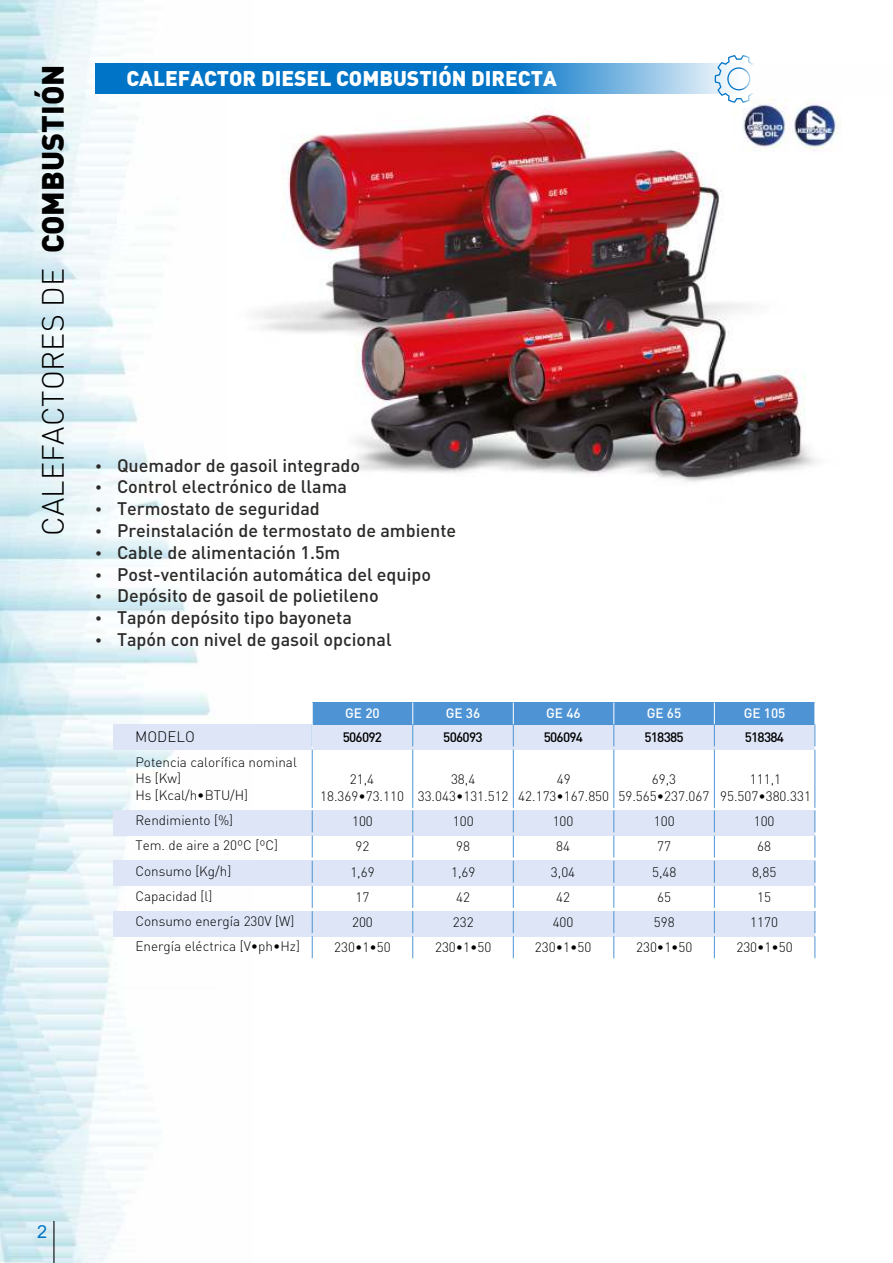
<style>
.page{position:relative;width:893px;height:1263px;background:#fff}
.page>*{position:absolute;margin:0;border:0;box-sizing:border-box;transform-origin:0 0}
.t1{font:300 30.45px "DIN";color:#000}
.t2{font:900 21px "DIN";color:#fff}
.t3{font:500 18px/21.8px "DIN";color:#2b2a29}
.t4{font:18px "Arial";color:#0074c7}
.t5{font:300 15px "DIN";color:#000}
.t6{font:300 13.5px/16.4px "DIN";color:#000;text-align:center}
.t7{font:500 13.5px "DIN";letter-spacing:-.055em;color:#000}
.t8{font:500 13.5px "DIN";color:#fff}
.s1{font-weight:900}
</style>
<div class="page">
<img style="left:0;top:0;width:252px;height:1263px">
<hr style="left:53px;top:1221px;width:1px;height:42px;background:#000">
<div style="left:113px;top:724px;width:702px;height:26px;background:#dde5f6"></div>
<div style="left:312px;top:702px;width:503px;height:22px;background:#4e94d5"></div>
<svg style="left:714px;top:702px;width:1px;height:44px"></svg>
<svg style="left:613px;top:702px;width:1px;height:44px"></svg>
<svg style="left:513px;top:702px;width:1px;height:44px"></svg>
<div style="left:113px;top:810px;width:702px;height:25px;background:#dde5f6"></div>
<hr style="left:513px;top:750px;width:1px;height:58px;background:#4e94d5">
<hr style="left:714px;top:750px;width:1px;height:58px;background:#4e94d5">
<hr style="left:613px;top:750px;width:1px;height:58px;background:#4e94d5">
<hr style="left:412px;top:750px;width:1px;height:58px;background:#4e94d5">
<hr style="left:814px;top:702px;width:1px;height:66px;background:#fff">
<svg style="left:814px;top:724px;width:1px;height:22px"></svg>
<hr style="left:814px;top:750px;width:1px;height:58px;background:#4e94d5">
<hr style="left:312px;top:702px;width:1px;height:66px;background:#fff">
<hr style="left:312px;top:750px;width:1px;height:58px;background:#4e94d5">
<svg style="left:412px;top:702px;width:1px;height:44px"></svg>
<div style="left:113px;top:861px;width:702px;height:25px;background:#dde5f6"></div>
<div style="left:113px;top:911px;width:702px;height:25px;background:#dde5f6"></div>
<svg style="left:513px;top:810px;width:1px;height:148px"></svg>
<svg style="left:714px;top:810px;width:1px;height:148px"></svg>
<svg style="left:613px;top:810px;width:1px;height:148px"></svg>
<svg style="left:412px;top:810px;width:1px;height:148px"></svg>
<svg style="left:814px;top:810px;width:1px;height:148px"></svg>
<svg style="left:312px;top:810px;width:1px;height:148px"></svg>
<img style="left:229px;top:94px;width:613px;height:446px">
<svg style="left:95px;top:64px;width:620px;height:30px;background:#2487ce"></svg>
<svg style="left:715px;top:55px;width:48px;height:48px"></svg>
<svg style="left:96px;top:464px;width:5px;height:4px"></svg>
<svg style="left:96px;top:507px;width:5px;height:5px"></svg>
<svg style="left:96px;top:529px;width:5px;height:5px"></svg>
<svg style="left:96px;top:485px;width:5px;height:5px"></svg>
<svg style="left:96px;top:551px;width:5px;height:4px"></svg>
<svg style="left:96px;top:573px;width:5px;height:4px"></svg>
<svg style="left:96px;top:594px;width:5px;height:5px"></svg>
<svg style="left:96px;top:616px;width:5px;height:5px"></svg>
<svg style="left:96px;top:638px;width:5px;height:5px"></svg>
<h1 class="t1" style="left:41px;top:536px;width:472px;rotate:-90deg">CALEFACTORES DE <span class="s1">COMBUSTIÓN</span></h1>
<h2 class="t2" style="left:127px;top:71px;width:432px">CALEFACTOR DIESEL COMBUSTIÓN DIRECTA</h2>
<h3 class="t3" style="left:117px;top:456px;width:245px">Quemador de gasoil integrado</h3>
<h3 class="t3" style="left:117px;top:500px;width:341px">Termostato de seguridad<br>Preinstalación de termostato de ambiente</h3>
<h3 class="t3" style="left:117px;top:478px;width:232px">Control electrónico de llama</h3>
<h3 class="t3" style="left:117px;top:543px;width:316px">Cable de alimentación 1.5m Post-ventilación automática del equipo Depósito de gasoil de polietileno Tapón depósito tipo bayoneta<br>Tapón con nivel de gasoil opcional</h3>
<p class="t8" style="left:345px;top:708px;width:36px">GE 20</p>
<p class="t8" style="left:446px;top:708px;width:36px">GE 36</p>
<p class="t8" style="left:546px;top:708px;width:36px">GE 46</p>
<p class="t8" style="left:647px;top:708px;width:36px">GE 65</p>
<p class="t8" style="left:744px;top:708px;width:43px">GE 105</p>
<p class="t5" style="left:135px;top:731px;width:61px">MODELO</p>
<p class="t7" style="left:343px;top:732px;width:41px">506092</p>
<p class="t6" style="left:135px;top:755px;width:163px;text-align:left">Potencia calorífica nominal<br>Hs [Kw]<br>Hs [Kcal/h•BTU/H]</p>
<p class="t6" style="left:135px;top:814px;width:99px">Rendimiento [%]</p>
<p class="t7" style="left:443px;top:732px;width:41px">506093</p>
<p class="t7" style="left:544px;top:732px;width:41px">506094</p>
<p class="t7" style="left:644px;top:732px;width:41px">518385</p>
<p class="t7" style="left:745px;top:732px;width:41px">518384</p>
<p class="t6" style="left:418px;top:773px;width:92px">38,4<br>33.043•131.512</p>
<p class="t6" style="left:518px;top:773px;width:92px">49<br>42.173•167.850</p>
<p class="t6" style="left:618px;top:773px;width:92px">69,3<br>59.565•237.067</p>
<p class="t6" style="left:720px;top:773px;width:92px">111,1<br>95.507•380.331</p>
<p class="t6" style="left:320px;top:773px;width:85px">21,4<br>18.369•73.110</p>
<p class="t6" style="left:352px;top:814px;width:22px">100</p>
<p class="t6" style="left:453px;top:814px;width:22px">100</p>
<p class="t6" style="left:553px;top:814px;width:22px">100</p>
<p class="t6" style="left:654px;top:815px;width:22px">100</p>
<p class="t6" style="left:754px;top:814px;width:22px">100</p>
<p class="t6" style="left:135px;top:839px;width:144px">Tem. de aire a 20ºC [ºC]</p>
<p class="t6" style="left:356px;top:840px;width:15px">92</p>
<p class="t6" style="left:456px;top:840px;width:15px">98</p>
<p class="t6" style="left:556px;top:840px;width:15px">84</p>
<p class="t6" style="left:657px;top:840px;width:15px">77</p>
<p class="t6" style="left:757px;top:840px;width:15px">68</p>
<p class="t6" style="left:135px;top:864px;width:97px">Consumo [Kg/h]</p>
<p class="t6" style="left:350px;top:865px;width:26px">1,69</p>
<p class="t6" style="left:451px;top:865px;width:26px">1,69</p>
<p class="t6" style="left:551px;top:865px;width:26px">3,04</p>
<p class="t6" style="left:652px;top:865px;width:26px">5,48</p>
<p class="t6" style="left:752px;top:865px;width:26px">8,85</p>
<p class="t6" style="left:135px;top:889px;width:78px">Capacidad [l]</p>
<p class="t6" style="left:356px;top:890px;width:15px">17</p>
<p class="t6" style="left:456px;top:890px;width:15px">42</p>
<p class="t6" style="left:556px;top:890px;width:15px">42</p>
<p class="t6" style="left:657px;top:890px;width:15px">65</p>
<p class="t6" style="left:757px;top:890px;width:15px">15</p>
<p class="t6" style="left:135px;top:914px;width:160px">Consumo energía 230V [W]</p>
<p class="t6" style="left:352px;top:915px;width:22px">200</p>
<p class="t6" style="left:453px;top:915px;width:22px">232</p>
<p class="t6" style="left:553px;top:915px;width:22px">400</p>
<p class="t6" style="left:654px;top:915px;width:22px">598</p>
<p class="t6" style="left:750px;top:915px;width:29px">1170</p>
<p class="t6" style="left:135px;top:939px;width:166px">Energía eléctrica [V•ph•Hz]</p>
<p class="t6" style="left:334px;top:940px;width:58px">230•1•50</p>
<p class="t6" style="left:435px;top:940px;width:58px">230•1•50</p>
<p class="t6" style="left:535px;top:940px;width:58px">230•1•50</p>
<p class="t6" style="left:636px;top:940px;width:58px">230•1•50</p>
<p class="t6" style="left:736px;top:940px;width:58px">230•1•50</p>
<h3 class="t4" style="left:37px;top:1225px;width:12px">2</h3>
</div>
